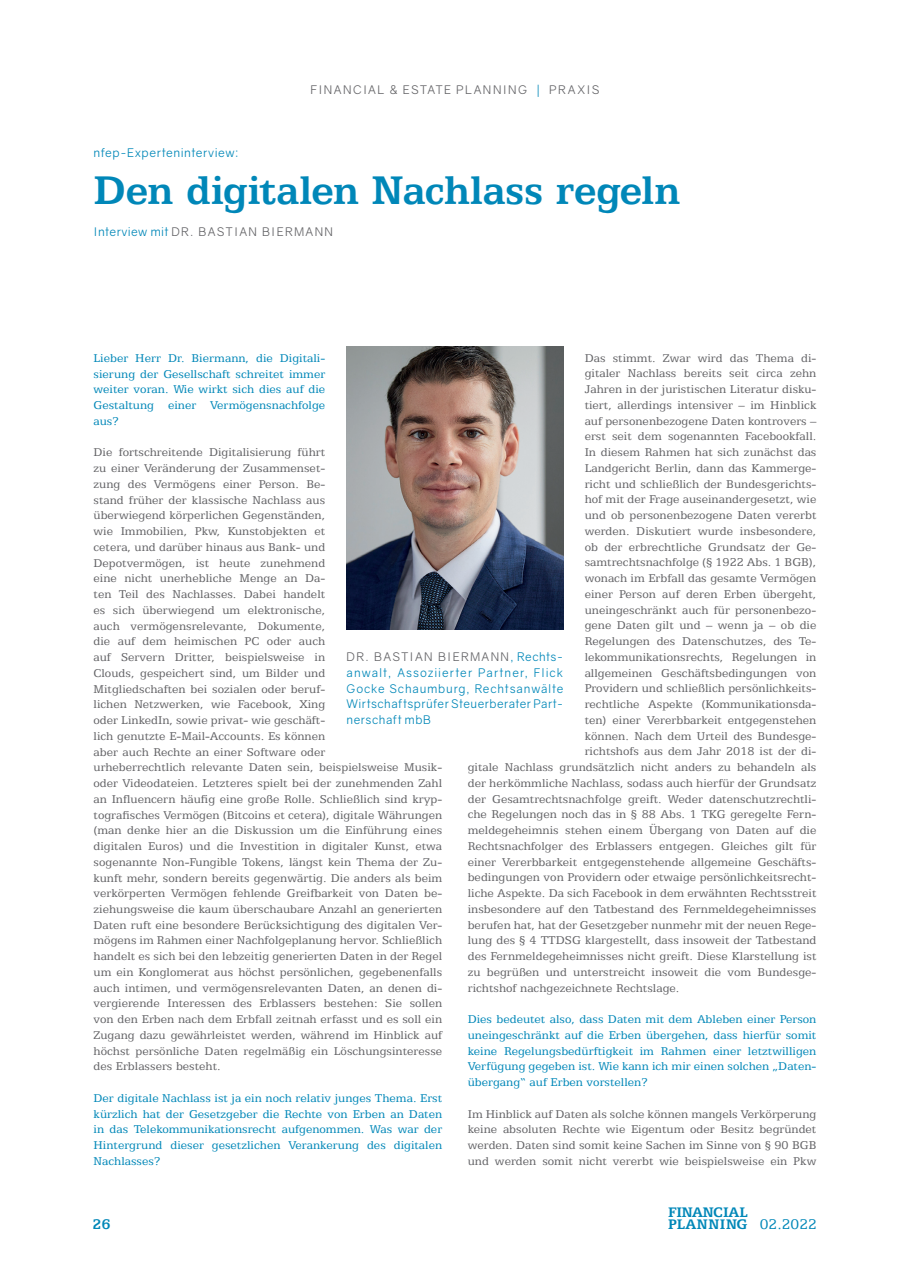
<style>
.page{position:relative;width:910px;height:1280px;background:#fff}
.page>*{position:absolute;margin:0;border:0;box-sizing:border-box;transform-origin:0 0}
.t1{font:700 45px "Egyptian 505 BT";letter-spacing:-.005em;color:#0087b8}
.t2{font:15.75px "Egyptian 505 BT";color:#0087b8}
.t3{font:700 15.75px "Egyptian 505 BT";color:#0087b8}
.t4{font:700 15.6px/12px "Egyptian 505 BT";color:#0087b8}
.t5{font:12.75px/15.8px "Egyptian 505 BT";color:#636366}
.t6{font:12.75px/15.8px "Egyptian 505 BT";color:#0087b8;text-align:justify}
.t7{font:12px/15.8px "Gravity";letter-spacing:.04em;color:#0087b8;text-align:justify}
.t8{font:12px "Gravity";letter-spacing:.11em;color:#636366}
.s1{color:#0087b8}
.s2{color:#636366}
</style>
<div class="page">
<img style="left:347px;top:346px;width:216px;height:284px">
<p class="t8" style="left:311px;top:82px;width:290px">FINANCIAL &amp; ESTATE PLANNING <span class="s1">|</span> PRAXIS</p>
<p class="t7" style="left:94px;top:145px;width:146px">nfep-Experteninterview:</p>
<h1 class="t1" style="left:94px;top:164px;width:588px">Den digitalen Nachlass regeln</h1>
<p class="t8" style="left:94px;top:224px;width:241px"><span class="s1">Interview mit</span> DR. BASTIAN BIERMANN</p>
<p class="t5" style="left:585px;top:350px;width:233px">Das stimmt. Zwar wird das Thema di-</p>
<p class="t5" style="left:585px;top:365px;width:233px">gitaler Nachlass bereits seit circa zehn</p>
<p class="t5" style="left:585px;top:381px;width:233px">Jahren in der juristischen Literatur disku-</p>
<p class="t5" style="left:585px;top:397px;width:233px">tiert, allerdings intensiver – im Hinblick</p>
<p class="t5" style="left:585px;top:413px;width:233px">auf personenbezogene Daten kontrovers –</p>
<p class="t5" style="left:585px;top:428px;width:233px">erst seit dem sogenannten Facebookfall.</p>
<p class="t5" style="left:585px;top:444px;width:233px">In diesem Rahmen hat sich zunächst das</p>
<p class="t5" style="left:585px;top:460px;width:233px">Landgericht Berlin, dann das Kammerge-</p>
<p class="t5" style="left:585px;top:476px;width:233px">richt und schließlich der Bundesgerichts-</p>
<p class="t5" style="left:585px;top:491px;width:233px">hof mit der Frage auseinandergesetzt, wie</p>
<p class="t5" style="left:585px;top:507px;width:233px">und ob personenbezogene Daten vererbt</p>
<p class="t5" style="left:585px;top:523px;width:233px">werden. Diskutiert wurde insbesondere,</p>
<p class="t5" style="left:585px;top:539px;width:233px">ob der erbrechtliche Grundsatz der Ge-</p>
<p class="t5" style="left:585px;top:554px;width:233px">samtrechtsnachfolge (§ 1922 Abs. 1 BGB),</p>
<p class="t5" style="left:585px;top:570px;width:233px">wonach im Erbfall das gesamte Vermögen</p>
<p class="t5" style="left:585px;top:586px;width:233px">einer Person auf deren Erben übergeht,</p>
<p class="t5" style="left:585px;top:601px;width:233px">uneingeschränkt auch für personenbezo-</p>
<p class="t5" style="left:585px;top:617px;width:233px">gene Daten gilt und – wenn ja – ob die</p>
<p class="t5" style="left:585px;top:633px;width:233px">Regelungen des Datenschutzes, des Te-</p>
<p class="t5" style="left:585px;top:649px;width:233px">lekommunikationsrechts, Regelungen in</p>
<p class="t5" style="left:585px;top:664px;width:233px">allgemeinen Geschäftsbedingungen von</p>
<p class="t5" style="left:585px;top:680px;width:233px">Providern und schließlich persönlichkeits-</p>
<p class="t5" style="left:585px;top:696px;width:233px">rechtliche Aspekte (Kommunikationsda-</p>
<p class="t5" style="left:585px;top:712px;width:233px">ten) einer Vererbbarkeit entgegenstehen</p>
<p class="t5" style="left:585px;top:727px;width:233px">können. Nach dem Urteil des Bundesge-</p>
<p class="t5" style="left:585px;top:743px;width:233px">richtshofs aus dem Jahr 2018 ist der di-</p>
<p class="t5" style="left:468px;top:759px;width:350px">gitale Nachlass grundsätzlich nicht anders zu behandeln als</p>
<p class="t5" style="left:468px;top:775px;width:350px">der herkömmliche Nachlass, sodass auch hierfür der Grundsatz</p>
<p class="t5" style="left:468px;top:790px;width:350px">der Gesamtrechtsnachfolge greift. Weder datenschutzrechtli-</p>
<p class="t5" style="left:468px;top:806px;width:350px">che Regelungen noch das in § 88 Abs. 1 TKG geregelte Fern-</p>
<p class="t5" style="left:468px;top:822px;width:350px">meldegeheimnis stehen einem Übergang von Daten auf die</p>
<p class="t5" style="left:468px;top:838px;width:350px">Rechtsnachfolger des Erblassers entgegen. Gleiches gilt für</p>
<p class="t5" style="left:468px;top:853px;width:350px">einer Vererbbarkeit entgegenstehende allgemeine Geschäfts-</p>
<p class="t5" style="left:468px;top:869px;width:350px">bedingungen von Providern oder etwaige persönlichkeitsrecht-</p>
<p class="t5" style="left:468px;top:885px;width:350px">liche Aspekte. Da sich Facebook in dem erwähnten Rechtsstreit</p>
<p class="t5" style="left:468px;top:901px;width:350px">insbesondere auf den Tatbestand des Fernmeldegeheimnisses</p>
<p class="t5" style="left:468px;top:916px;width:350px">berufen hat, hat der Gesetzgeber nunmehr mit der neuen Rege-</p>
<p class="t5" style="left:468px;top:932px;width:350px">lung des § 4 TTDSG klargestellt, dass insoweit der Tatbestand</p>
<p class="t5" style="left:468px;top:948px;width:350px">des Fernmeldegeheimnisses nicht greift. Diese Klarstellung ist</p>
<p class="t5" style="left:468px;top:964px;width:350px">zu begrüßen und unterstreicht insoweit die vom Bundesge-</p>
<p class="t5" style="left:468px;top:979px;width:213px">richtshof nachgezeichnete Rechtslage.</p>
<p class="t6" style="left:468px;top:1011px;width:350px">Dies bedeutet also, dass Daten mit dem Ableben einer Person uneingeschränkt auf die Erben übergehen, dass hierfür somit keine Regelungsbedürftigkeit im Rahmen einer letztwilligen Verfügung gegeben ist. Wie kann ich mir einen solchen „Daten&shy;übergang“ auf Erben vorstellen?</p>
<p class="t5" style="left:468px;top:1105px;width:350px;text-align:justify">Im Hinblick auf Daten als solche können mangels Verkörperung keine absoluten Rechte wie Eigentum oder Besitz begründet werden. Daten sind somit keine Sachen im Sinne von § 90 BGB und werden somit nicht vererbt wie beispielsweise ein Pkw</p>
<p class="t6" style="left:94px;top:350px;width:233px">Lieber Herr Dr. Biermann, die Digitali&shy;sierung der Gesellschaft schreitet immer weiter voran. Wie wirkt sich dies auf die Gestaltung einer Vermögensnachfolge aus?</p>
<p class="t5" style="left:94px;top:444px;width:350px">Die fortschreitende Digitalisierung führt<br>zu einer Veränderung der Zusammenset-<br>zung des Vermögens einer Person. Be-<br>stand früher der klassische Nachlass aus<br>überwiegend körperlichen Gegenständen,<br>wie Immobilien, Pkw, Kunstobjekten et<br>cetera, und darüber hinaus aus Bank- und<br>Depotvermögen, ist heute zunehmend<br>eine nicht unerhebliche Menge an Da-<br>ten Teil des Nachlasses. Dabei handelt<br>es sich überwiegend um elektronische,<br>auch vermögensrelevante, Dokumente,<br>die auf dem heimischen PC oder auch<br>auf Servern Dritter, beispielsweise in<br>Clouds, gespeichert sind, um Bilder und<br>Mitgliedschaften bei sozialen oder beruf-<br>lichen Netzwerken, wie Facebook, Xing<br>oder LinkedIn, sowie privat- wie geschäft-<br>lich genutzte E-Mail-Accounts. Es können<br>aber auch Rechte an einer Software oder<br>urheberrechtlich relevante Daten sein, beispielsweise Musik&shy;oder Videodateien. Letzteres spielt bei der zunehmenden Zahl an Influencern häufig eine große Rolle. Schließlich sind kryp&shy;tografisches Vermögen (Bitcoins et cetera), digitale Währungen (man denke hier an die Diskussion um die Einführung eines digitalen Euros) und die Investition in digitaler Kunst, etwa sogenannte Non-Fungible Tokens, längst kein Thema der Zu&shy;kunft mehr, sondern bereits gegenwärtig. Die anders als beim verkörperten Vermögen fehlende Greifbarkeit von Daten be&shy;ziehungsweise die kaum überschaubare Anzahl an generierten Daten ruft eine besondere Berücksichtigung des digitalen Ver&shy;mögens im Rahmen einer Nachfolgeplanung hervor. Schließlich handelt es sich bei den lebzeitig generierten Daten in der Regel um ein Konglomerat aus höchst persönlichen, gegebenenfalls auch intimen, und vermögensrelevanten Daten, an denen di&shy;vergierende Interessen des Erblassers bestehen: Sie sollen von den Erben nach dem Erbfall zeitnah erfasst und es soll ein Zugang dazu gewährleistet werden, während im Hinblick auf höchst persönliche Daten regelmäßig ein Löschungsinteresse des Erblassers besteht.</p>
<p class="t6" style="left:94px;top:1090px;width:350px">Der digitale Nachlass ist ja ein noch relativ junges Thema. Erst kürzlich hat der Gesetzgeber die Rechte von Erben an Daten in das Telekommunikationsrecht aufgenommen. Was war der Hintergrund dieser gesetzlichen Verankerung des digitalen Nachlasses?</p>
<p class="t7" style="left:347px;top:649px;width:218px"><span class="s2">DR. BASTIAN BIERMANN</span>, Rechts&shy;anwalt, Assoziierter Partner, Flick Gocke Schaumburg, Rechtsanwälte Wirtschaftsprüfer Steuerberater Part&shy;nerschaft mbB</p>
<p class="t4" style="left:668px;top:1206px;width:81px">FINANCIAL<br>PLANNING</p>
<p class="t3" style="left:92px;top:1215px;width:19px">26</p>
<p class="t2" style="left:760px;top:1215px;width:59px">02.2022</p>
</div>
